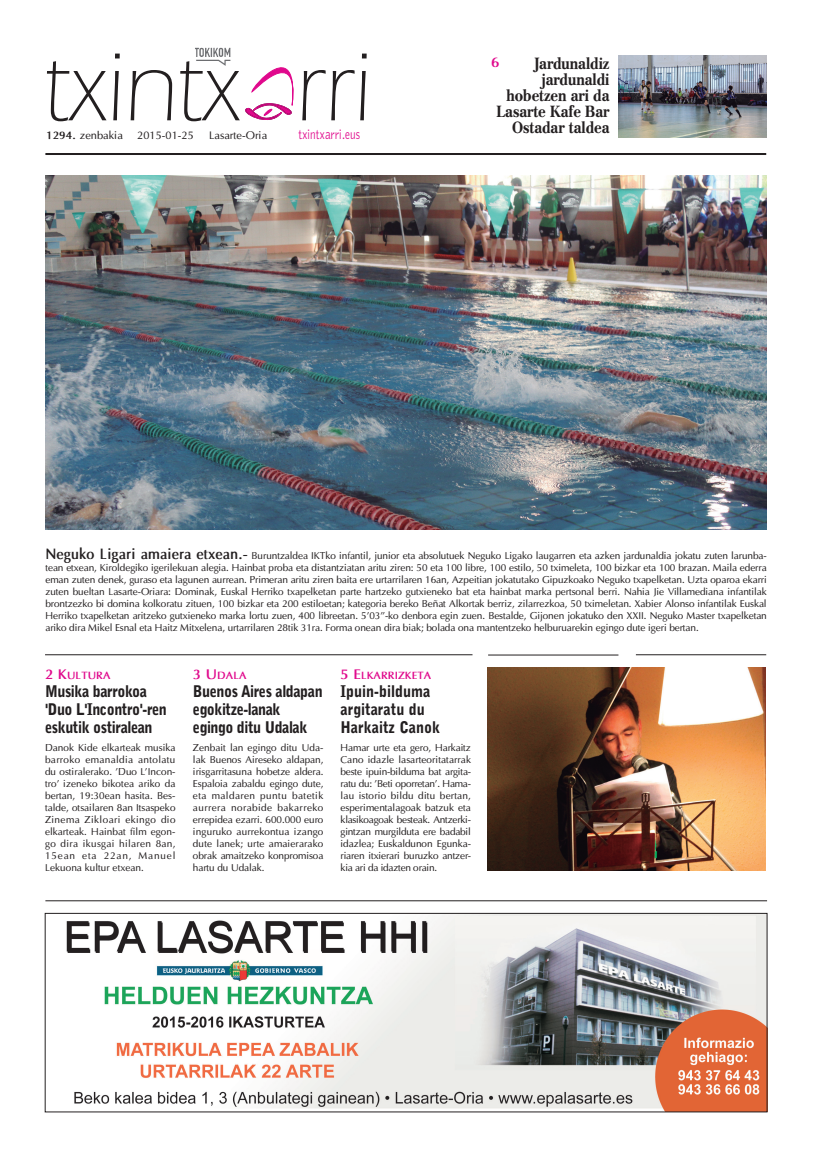
<style>
.page{position:relative;width:823px;height:1163px;background:#fff}
.page>*{position:absolute;margin:0;border:0;box-sizing:border-box;transform-origin:0 0}
.t1{font:300 100px "Itc Eras";color:#231f20;scale:.93 1}
.t2{font:900 16px/18px "Bell Gothic";letter-spacing:-.03em;color:#231f20;scale:.9 1}
.t3{font:700 16px/16px "Cremona";color:#231f20;text-align:right;scale:.9 1}
.t4{font:900 16px/18px "Bell Gothic";color:#231f20;scale:.9 1}
.t5{font:300 14px "Bell Gothic";color:#e0088c;scale:.8 1}
.t6{font:700 14px "Optima";color:#e0088c}
.t7{font:11px "Optima";color:#231f20}
.t8{font:700 10.5px "Optima";color:#e0088c}
.t9{font:10px/12px "Optima";letter-spacing:-.01em;color:#231f20;text-align:justify}
.s1{font-weight:700}
.s2{font-weight:700;font-size:15px}
.s3{font-size:14px}
</style>
<div class="page">
<img style="left:487px;top:667px;width:278px;height:203px">
<svg style="left:245px;top:67px;width:49px;height:53px"></svg>
<hr style="left:45px;top:153px;width:720px;height:2px;background:#231f20">
<hr style="left:45px;top:900px;width:721px;height:1px;background:#231f20">
<img style="left:195px;top:47px;width:36px;height:19px">
<img style="left:45px;top:175px;width:720px;height:354px">
<img style="left:618px;top:56px;width:147px;height:82px">
<hr style="left:45px;top:654px;width:427px;height:1px;background:#231f20">
<img style="left:66px;top:915px;width:698px;height:194px">
<div style="left:45px;top:913px;width:721px;height:198px;border:1px solid #231f20"></div>
<hr style="left:488px;top:654px;width:130px;height:1px;background:#231f20">
<hr style="left:635px;top:654px;width:130px;height:1px;background:#231f20">
<h1 class="t1" style="left:43px;top:33px;width:353px">txintx rri</h1>
<h2 class="t3" style="left:496px;top:56px;width:127px">Jardunaldiz jardunaldi hobetzen ari da<br>Lasarte Kafe Bar<br>Ostadar taldea</h2>
<h3 class="t6" style="left:491px;top:53px;width:10px">6</h3>
<p class="t7" style="left:46px;top:128px;width:78px"><span class="s1">1294.</span> zenbakia</p>
<p class="t7" style="left:137px;top:128px;width:58px">2015-01-25</p>
<p class="t7" style="left:209px;top:128px;width:60px">Lasarte-Oria</p>
<h3 class="t5" style="left:298px;top:127px;width:79px">txintxarri.eus</h3>
<p class="t9" style="left:45px;top:549px;width:722px"><span class="s2">Neguko Ligari amaiera etxean.-</span> Buruntzaldea IKTko infantil, junior eta absolutuek Neguko Ligako laugarren eta azken jardunaldia jokatu zuten larunba&shy;tean etxean, Kiroldegiko igerilekuan alegia. Hainbat proba eta distantziatan aritu ziren: 50 eta 100 libre, 100 estilo, 50 tximeleta, 100 bizkar eta 100 brazan. Maila ederra eman zuten denek, guraso eta lagunen aurrean. Primeran aritu ziren baita ere urtarrilaren 16an, Azpeitian jokatutako Gipuzkoako Neguko txapelketan. Uzta oparoa ekarri zuten bueltan Lasarte-Oriara: Dominak, Euskal Herriko txapelketan parte hartzeko gutxieneko bat eta hainbat marka pertsonal berri. Nahia Jie Villamediana infantilak brontzezko bi domina kolkoratu zituen, 100 bizkar eta 200 estiloetan; kategoria bereko Beñat Alkortak berriz, zilarrezkoa, 50 tximeletan. Xabier Alonso infantilak Euskal Herriko txapelketan aritzeko gutxieneko marka lortu zuen, 400 libreetan. 5'03''-ko denbora egin zuen. Bestalde, Gijonen jokatuko den XXII. Neguko Master txapelketan ariko dira Mikel Esnal eta Haitz Mitxelena, urtarrilaren 28tik 31ra. Forma onean dira biak; bolada ona mantentzeko helburuarekin egingo dute igeri bertan.</p>
<p class="t8" style="left:45px;top:669px;width:67px"><span class="s3">2 K</span>ULTURA</p>
<h2 class="t2" style="left:45px;top:682px;width:137px">Musika barrokoa 'Duo L'Incontro'-ren eskutik ostiralean</h2>
<p class="t9" style="left:45px;top:741px;width:132px">Danok Kide elkarteak musika barroko emanaldia antolatu du ostiralerako. 'Duo L'Incon&shy;tro' izeneko bikotea ariko da bertan, 19:30ean hasita. Bes&shy;talde, otsailaren 8an Itsaspeko Zinema Zikloari ekingo dio elkarteak. Hainbat film egon&shy;go dira ikusgai hilaren 8an, 15ean eta 22an, Manuel Lekuona kultur etxean.</p>
<p class="t8" style="left:193px;top:669px;width:55px"><span class="s3">3 U</span> DALA</p>
<h2 class="t2" style="left:193px;top:682px;width:145px">Buenos Aires aldapan egokitze-lanak egingo ditu Udalak</h2>
<p class="t9" style="left:193px;top:741px;width:132px">Zenbait lan egingo ditu Uda&shy;lak Buenos Aireseko aldapan, irisgarritasuna hobetze aldera.<br>Espaloia zabaldu egingo dute, eta maldaren puntu batetik aurrera norabide bakarreko errepidea ezarri. 600.000 euro inguruko aurrekontua izango dute lanek; urte amaierarako obrak amaitzeko konpromisoa hartu du Udalak.</p>
<p class="t8" style="left:340px;top:669px;width:92px"><span class="s3">5 E</span>LKARRIZKETA</p>
<h2 class="t4" style="left:340px;top:682px;width:112px">Ipuin-bilduma argitaratu du<br>Harkaitz Canok</h2>
<p class="t9" style="left:340px;top:741px;width:132px">Hamar urte eta gero, Harkaitz Cano idazle lasarteoritatarrak beste ipuin-bilduma bat argita&shy;ratu du: 'Beti oporretan'. Hama&shy;lau istorio bildu ditu bertan, esperimentalagoak batzuk eta klasikoagoak besteak. Antzerki&shy;gintzan murgilduta ere badabil idazlea; Euskaldunon Egunka&shy;riaren itxierari buruzko antzer&shy;kia ari da idazten orain.</p>
</div>
